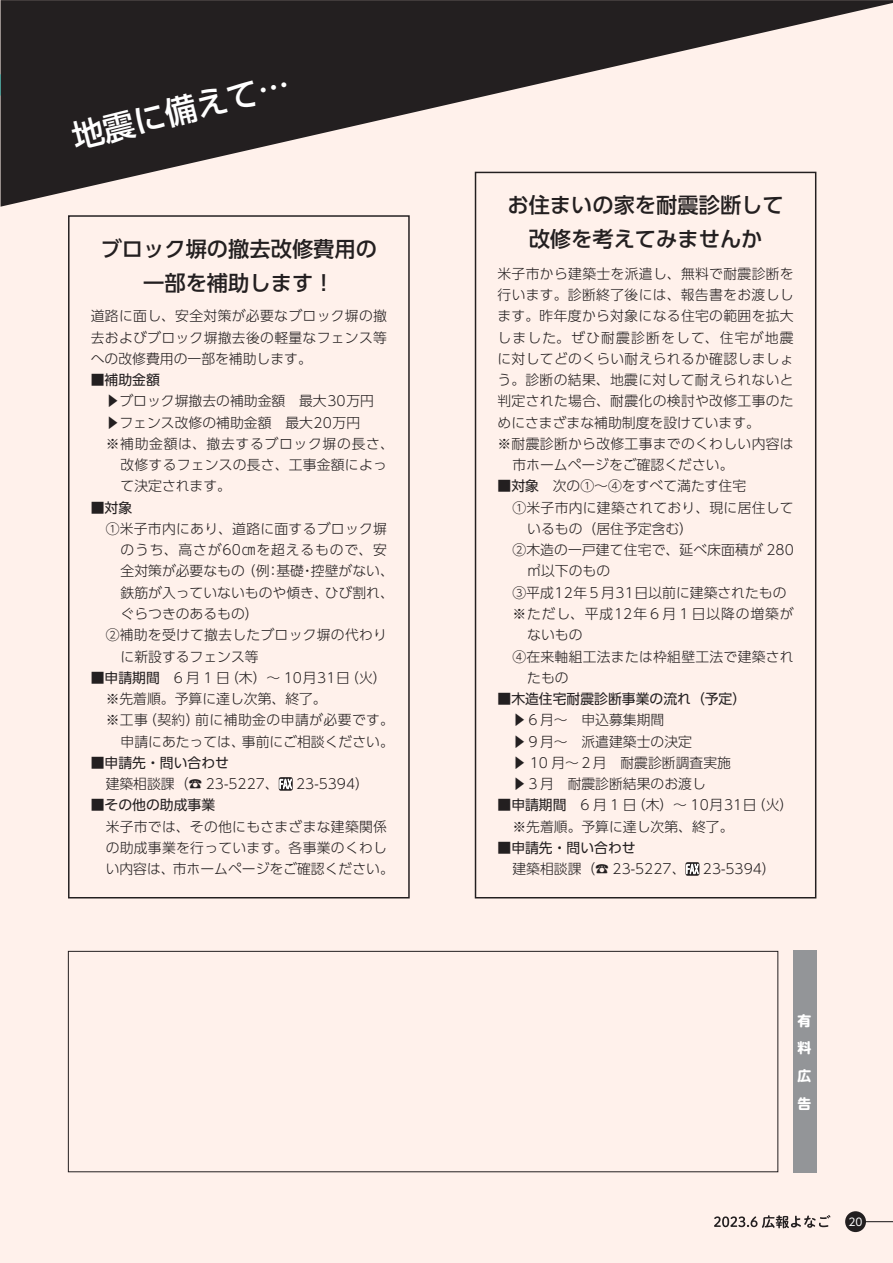
<style>
.page{position:relative;width:893px;height:1263px;background:#fff}
.page>*{position:absolute;margin:0;border:0;box-sizing:border-box;transform-origin:0 0}
.t1{font:31.95px "UD Shin Go Pro Medium 90 msp RKSJ H";color:#fff}
.t2{font:21.3px/34px "UD Shin Go Pro Medium 90 msp RKSJ H";color:#231f20;text-align:center}
.t3{font:13.8px/21.3px "UD Shin Go Pro Light 90 msp RKSJ H";letter-spacing:.02em;color:#231f20;text-align:justify}
.t4{font:13.8px/21.3px "UD Shin Go Pro Light 90 msp RKSJ H";color:#231f20}
.t5{font:13.8px "UD Shin Go Pro Regular 90 msp RKSJ V";color:#231f20}
.t6{font:13.8px "UD Shin Go Pro Light 90 msp RKSJ H";letter-spacing:.085em;color:#231f20}
.t7{font:13.8px "UD Shin Go Pro Light 90 msp RKSJ H";letter-spacing:.06em;color:#231f20}
.t8{font:13.8px "UD Shin Go Pro Light 90 msp RKSJ H";letter-spacing:.05em;color:#231f20}
.t9{font:13.8px "UD Shin Go Pro Light 90 msp RKSJ H";letter-spacing:.065em;color:#231f20}
.t10{font:13.8px/27.6px "UD Shin M Go Pro Bold 90 msp RKSJ V";color:#fff;text-align:justify}
.t11{font:10.65px "UD Shin Go Pro Regular 90 msp RKSJ V";color:#fff}
.s1{font-family:"UD Shin Go Pro Regular 90 msp RKSJ V"}
</style>
<div class="page">
<div style="left:1px;top:0;width:892px;height:1263px;background:#fff1eb"></div>
<svg style="left:1px;top:0;width:892px;height:207px;fill:#231f20"></svg>
<hr style="left:861px;top:1221px;width:32px;height:1px;background:#231f20">
<div style="left:845px;top:1211px;width:21px;height:21px;background:#231f20;border-radius:50%"></div>
<div style="left:792px;top:951px;width:24px;height:222px;background:#939598"></div>
<div style="left:68px;top:951px;width:710px;height:221px;border:1px solid #231f20"></div>
<svg style="left:685px;top:862px;width:14px;height:14px"></svg>
<svg style="left:686px;top:862px;width:13px;height:14px"></svg>
<svg style="left:279px;top:777px;width:14px;height:14px"></svg>
<svg style="left:279px;top:777px;width:13px;height:14px"></svg>
<svg style="left:714px;top:1215px;width:116px;height:13px"></svg>
<h1 class="t1" style="left:70px;top:126px;width:225px;rotate:-14deg">地震に備えて…</h1>
<h2 class="t2" style="left:101px;top:235px;width:278px">ブロック塀の撤去改修費用の一部を補助します！</h2>
<p class="t3" style="left:91px;top:307px;width:298px">道路に面し、安全対策が必要なブロック塀の撤去およびブロック塀撤去後の軽量なフェンス等への改修費用の一部を補助します。</p>
<p class="t5" style="left:91px;top:375px;width:71px">■補助金額</p>
<p class="t4" style="left:106px;top:392px;width:270px">▶ブロック塀撤去の補助金額　最大30万円</p>
<p class="t4" style="left:106px;top:414px;width:256px">▶フェンス改修の補助金額　最大20万円</p>
<p class="t8" style="left:106px;top:439px;width:290px">※補助金額は、撤去するブロック塀の長さ、</p>
<p class="t3" style="left:121px;top:456px;width:268px">改修するフェンスの長さ、工事金額によっ</p>
<p class="t4" style="left:121px;top:477px;width:112px">て決定されます。</p>
<p class="t5" style="left:91px;top:502px;width:43px">■対象</p>
<p class="t3" style="left:106px;top:520px;width:283px">①米子市内にあり、道路に面するブロック塀</p>
<p class="t9" style="left:121px;top:545px;width:268px">のうち、高さが60㎝を超えるもので、安</p>
<p class="t4" style="left:121px;top:563px;width:275px">全対策が必要なもの（例：基礎・控壁がない、</p>
<p class="t4" style="left:121px;top:584px;width:275px">鉄筋が入っていないものや傾き、ひび割れ、</p>
<p class="t4" style="left:121px;top:605px;width:140px">ぐらつきのあるもの）</p>
<p class="t3" style="left:106px;top:626px;width:283px">②補助を受けて撤去したブロック塀の代わり</p>
<p class="t4" style="left:121px;top:648px;width:140px">に新設するフェンス等</p>
<p class="t3" style="left:91px;top:669px;width:297px"><span class="s1">■申請期間</span>　6 月 1 日（木）～ 10月31日（火）</p>
<p class="t4" style="left:106px;top:690px;width:223px">※先着順。予算に達し次第、終了。</p>
<p class="t3" style="left:106px;top:711px;width:290px">※工事（契約）前に補助金の申請が必要です。</p>
<p class="t4" style="left:121px;top:733px;width:275px">申請にあたっては、事前にご相談ください。</p>
<p class="t5" style="left:91px;top:757px;width:140px">■申請先・問い合わせ</p>
<p class="t4" style="left:106px;top:775px;width:175px">建築相談課（☎ 23-5227、</p>
<p class="t3" style="left:296px;top:775px;width:74px">23-5394）</p>
<p class="t5" style="left:91px;top:800px;width:126px">■その他の助成事業</p>
<p class="t3" style="left:106px;top:818px;width:290px;text-align:left">米子市では、その他にもさまざまな建築関係の助成事業を行っています。各事業のくわしい内容は、市ホームページをご確認ください。</p>
<h2 class="t2" style="left:507px;top:191px;width:278px">お住まいの家を耐震診断して改修を考えてみませんか</h2>
<p class="t3" style="left:497px;top:265px;width:298px">米子市から建築士を派遣し、無料で耐震診断を</p>
<p class="t3" style="left:497px;top:286px;width:298px">行います。診断終了後には、報告書をお渡しし</p>
<p class="t3" style="left:497px;top:307px;width:298px">ます。昨年度から対象になる住宅の範囲を拡大</p>
<p class="t6" style="left:497px;top:332px;width:298px">しました。ぜひ耐震診断をして、住宅が地震</p>
<p class="t3" style="left:497px;top:350px;width:298px">に対してどのくらい耐えられるか確認しましょ</p>
<p class="t3" style="left:497px;top:371px;width:298px">う。診断の結果、地震に対して耐えられないと</p>
<p class="t3" style="left:497px;top:392px;width:298px">判定された場合、耐震化の検討や改修工事のた</p>
<p class="t4" style="left:497px;top:414px;width:264px">めにさまざまな補助制度を設けています。</p>
<p class="t3" style="left:497px;top:435px;width:298px">※耐震診断から改修工事までのくわしい内容は</p>
<p class="t4" style="left:512px;top:456px;width:223px">市ホームページをご確認ください。</p>
<p class="t4" style="left:497px;top:477px;width:250px"><span class="s1">■対象</span>　次の①～④をすべて満たす住宅</p>
<p class="t3" style="left:512px;top:499px;width:283px">①米子市内に建築されており、現に居住して</p>
<p class="t4" style="left:527px;top:520px;width:167px">いるもの（居住予定含む）</p>
<p class="t3" style="left:512px;top:541px;width:283px">②木造の一戸建て住宅で、延べ床面積が 280</p>
<p class="t3" style="left:527px;top:563px;width:84px">㎡以下のもの</p>
<p class="t4" style="left:512px;top:584px;width:276px">③平成12年５月31日以前に建築されたもの</p>
<p class="t7" style="left:512px;top:609px;width:283px">※ただし、平成12年６月１日以降の増築が</p>
<p class="t3" style="left:527px;top:626px;width:57px">ないもの</p>
<p class="t3" style="left:512px;top:648px;width:283px">④在来軸組工法または枠組壁工法で建築され</p>
<p class="t3" style="left:527px;top:669px;width:43px">たもの</p>
<p class="t5" style="left:497px;top:694px;width:250px">■木造住宅耐震診断事業の流れ（予定）</p>
<p class="t4" style="left:512px;top:711px;width:220px">▶６月～　申込募集期間<br>▶９月～　派遣建築士の決定<br>▶ 10 月～２月　耐震診断調査実施▶３月　耐震診断結果のお渡し</p>
<p class="t4" style="left:512px;top:796px;width:282px;text-indent:-15px"><span class="s1">■申請期間</span>　6 月 1 日（木）～ 10月31日（火）※先着順。予算に達し次第、終了。</p>
<p class="t5" style="left:497px;top:842px;width:140px">■申請先・問い合わせ</p>
<p class="t4" style="left:512px;top:860px;width:175px">建築相談課（☎ 23-5227、</p>
<p class="t3" style="left:703px;top:860px;width:74px">23-5394）</p>
<p class="t10" style="left:797px;top:1009px;width:15px">有料広告</p>
<p class="t11" style="left:848px;top:1218px;width:16px">20</p>
</div>
